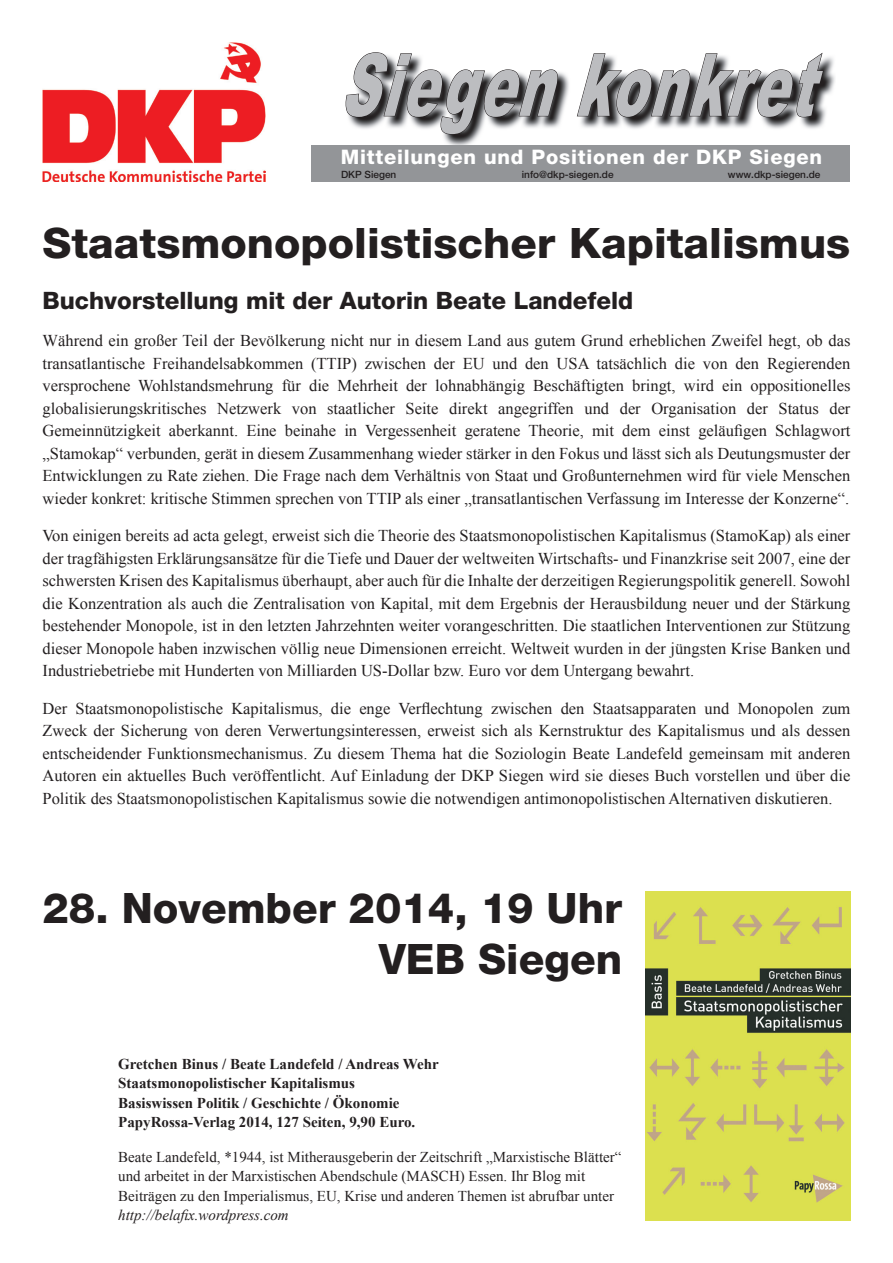
<style>
.page{position:relative;width:893px;height:1263px;background:#fff}
.page>*{position:absolute;margin:0;border:0;box-sizing:border-box;transform-origin:0 0}
.t1{font:italic 900 86.55px "Arial";color:#bcbdc0;scale:.61 1}
.t2{font:800 42px/50.4px "Helvetica Neue";color:#231f20;text-align:right}
.t3{font:800 24px "Helvetica Neue";color:#231f20}
.t4{font:800 20.1px "Helvetica Neue";letter-spacing:.04em;color:#fff}
.t5{font:16.5px/22.5px "Times New Roman";color:#231f20;text-align:justify}
.t6{font:15px/19.5px "Times New Roman";color:#231f20}
.t7{font:700 15px/19.5px "Times New Roman";color:#231f20}
.t8{font:italic 15px "Times New Roman";color:#231f20}
.t9{font:500 10.05px "Helvetica Neue";color:#231f20}
</style>
<div class="page">
<img style="left:646px;top:891px;width:204px;height:329px">
<img style="left:43px;top:42px;width:222px;height:139px">
<img style="left:443px;top:57px;width:392px;height:88px">
<svg style="left:346px;top:52px;width:213px;height:83px"></svg>
<svg style="left:576px;top:52px;width:248px;height:66px"></svg>
<div style="left:311px;top:145px;width:539px;height:37px;background:#939598"></div>
<h1 class="t1" style="left:340px;top:22px;width:830px">Siegenkonkret</h1>
<p class="t4" style="left:341px;top:145px;width:483px">Mitteilungen und Positionen der DKP Siegen</p>
<p class="t9" style="left:341px;top:168px;width:57px">DKP Siegen</p>
<p class="t9" style="left:522px;top:168px;width:93px">info@dkp-siegen.de</p>
<p class="t9" style="left:728px;top:168px;width:94px">www.dkp-siegen.de</p>
<h2 class="t2" style="left:43px;top:217px;width:809px">Staatsmonopolistischer Kapitalismus</h2>
<h3 class="t3" style="left:43px;top:286px;width:592px">Buchvorstellung mit der Autorin Beate Landefeld</h3>
<p class="t5" style="left:43px;top:329px;width:809px">Während ein großer Teil der Bevölkerung nicht nur in diesem Land aus gutem Grund erheblichen Zweifel hegt, ob das transatlantische Freihandelsabkommen (TTIP) zwischen der EU und den USA tatsächlich die von den Regierenden versprochene Wohlstandsmehrung für die Mehrheit der lohnabhängig Beschäftigten bringt, wird ein oppositionelles globalisierungskritisches Netzwerk von staatlicher Seite direkt angegriffen und der Organisation der Status der Gemeinnützigkeit aberkannt. Eine beinahe in Vergessenheit geratene Theorie, mit dem einst geläufigen Schlagwort „Stamokap“ verbunden, gerät in diesem Zusammenhang wieder stärker in den Fokus und lässt sich als Deutungsmuster der Entwicklungen zu Rate ziehen. Die Frage nach dem Verhältnis von Staat und Großunternehmen wird für viele Menschen wieder konkret: kritische Stimmen sprechen von TTIP als einer „transatlantischen Verfassung im Interesse der Konzerne“.</p>
<p class="t5" style="left:43px;top:524px;width:809px">Von einigen bereits ad acta gelegt, erweist sich die Theorie des Staatsmonopolistischen Kapitalismus (StamoKap) als einer der tragfähigsten Erklärungsansätze für die Tiefe und Dauer der weltweiten Wirtschafts- und Finanzkrise seit 2007, eine der schwersten Krisen des Kapitalismus überhaupt, aber auch für die Inhalte der derzeitigen Regierungspolitik generell. Sowohl die Konzentration als auch die Zentralisation von Kapital, mit dem Ergebnis der Herausbildung neuer und der Stärkung bestehender Monopole, ist in den letzten Jahrzehnten weiter vorangeschritten. Die staatlichen Interventionen zur Stützung dieser Monopole haben inzwischen völlig neue Dimensionen erreicht. Weltweit wurden in der jüngsten Krise Banken und Industriebetriebe mit Hunderten von Milliarden US-Dollar bzw. Euro vor dem Untergang bewahrt.</p>
<p class="t5" style="left:43px;top:697px;width:809px">Der Staatsmonopolistische Kapitalismus, die enge Verflechtung zwischen den Staatsapparaten und Monopolen zum Zweck der Sicherung von deren Verwertungsinteressen, erweist sich als Kernstruktur des Kapitalismus und als dessen entscheidender Funktionsmechanismus. Zu diesem Thema hat die Soziologin Beate Landefeld gemeinsam mit anderen Autoren ein aktuelles Buch veröffentlicht. Auf Einladung der DKP Siegen wird sie dieses Buch vorstellen und über die Politik des Staatsmonopolistischen Kapitalismus sowie die notwendigen antimonopolistischen Alternativen diskutieren.</p>
<h2 class="t2" style="left:43px;top:883px;width:581px">28. November 2014, 19 Uhr<br>VEB Siegen</h2>
<p class="t7" style="left:118px;top:1054px;width:322px">Gretchen Binus / Beate Landefeld / Andreas Wehr Staatsmonopolistischer Kapitalismus<br>Basiswissen Politik / Geschichte / Ökonomie PapyRossa-Verlag 2014, 127 Seiten, 9,90 Euro.</p>
<p class="t6" style="left:118px;top:1147px;width:505px">Beate Landefeld, *1944, ist Mitherausgeberin der Zeitschrift „Marxistische Blätter“ und arbeitet in der Marxistischen Abendschule (MASCH) Essen. Ihr Blog mit<br>Beiträgen zu den Imperialismus, EU, Krise und anderen Themen ist abrufbar unter</p>
<p class="t8" style="left:118px;top:1205px;width:172px">http://belafix.wordpress.com</p>
</div>
